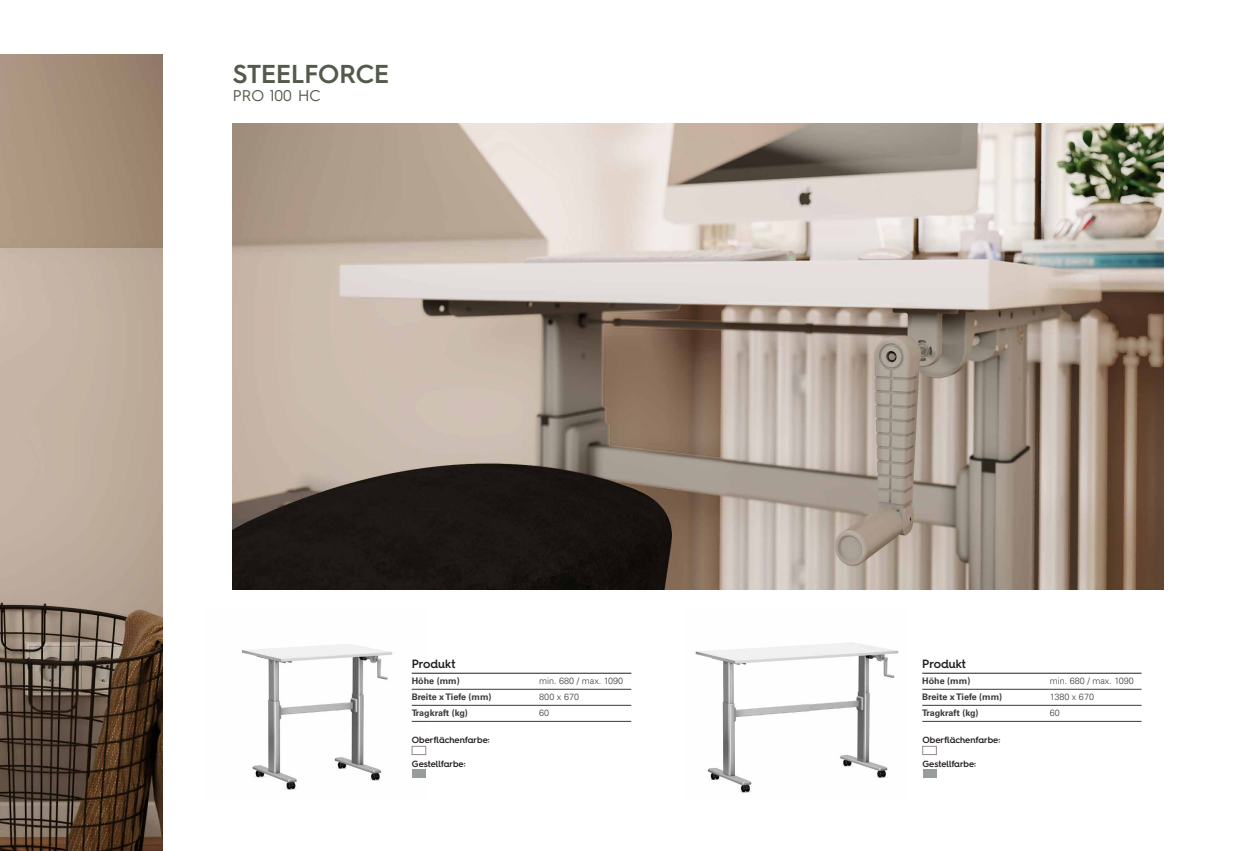
<style>
.page{position:relative;width:1234px;height:851px;background:#fff}
.page>*{position:absolute;margin:0;border:0;box-sizing:border-box;transform-origin:0 0}
.t1{font:600 25.95px "Hurme Geometric Sans 4";color:#525b4a}
.t2{font:15.6px "Hurme Geometric Sans 4";color:#525b4a}
.Line{font:600 12px "Hurme Geometric Sans 4";color:#231f20}
.t3{font:600 9px "Hurme Geometric Sans 4";color:#231f20}
.Line-2{font:300 9px "Univers LT Std";color:#383938}
.Line-3{font:700 9px "Univers LT Std";color:#383938}
.Line-4{font:700 9px "Univers LT Std";letter-spacing:-.02em;color:#383938}
</style>
<div class="page">
<img style="left:0;top:54px;width:163px;height:796px">
<img style="left:241px;top:644px;width:185px;height:146px">
<img style="left:695px;top:642px;width:204px;height:151px">
<div style="left:412px;top:769px;width:14px;height:9px;background:#979c9c"></div>
<div style="left:412px;top:746px;width:14px;height:8px;background:#fff;border:1px solid #958b8c"></div>
<div style="left:922px;top:769px;width:14px;height:9px;background:#979c9c"></div>
<div style="left:922px;top:746px;width:14px;height:8px;background:#fff;border:1px solid #958b8c"></div>
<hr style="left:411px;top:672px;width:220px;height:1px;background:#231f20">
<hr style="left:411px;top:689px;width:220px;height:1px;background:#383938">
<hr style="left:411px;top:705px;width:220px;height:1px;background:#383938">
<hr style="left:411px;top:721px;width:220px;height:1px;background:#383938">
<hr style="left:922px;top:672px;width:219px;height:1px;background:#231f20">
<hr style="left:922px;top:689px;width:219px;height:1px;background:#383938">
<hr style="left:922px;top:705px;width:219px;height:1px;background:#383938">
<hr style="left:922px;top:721px;width:219px;height:1px;background:#383938">
<img style="left:233px;top:123px;width:930px;height:466px">
<p class="t1" style="left:233px;top:55px;width:158px">STEELFORCE</p>
<p class="t2" style="left:233px;top:85px;width:89px">PRO 100 HC</p>
<p class="Line" style="left:411px;top:655px;width:45px">Produkt</p>
<p class="Line-3" style="left:411px;top:675px;width:49px">Höhe (mm)</p>
<p class="Line-2" style="left:539px;top:675px;width:85px">min. 680 / max. 1090</p>
<p class="Line-3" style="left:411px;top:691px;width:81px">Breite x Tiefe (mm)</p>
<p class="Line-2" style="left:539px;top:691px;width:41px">800 x 670</p>
<p class="Line-4" style="left:411px;top:707px;width:58px">Tragkraft (kg)</p>
<p class="Line-2" style="left:539px;top:707px;width:12px">60</p>
<p class="t3" style="left:412px;top:733px;width:79px">Oberflächenfarbe:</p>
<p class="t3" style="left:412px;top:757px;width:55px">Gestellfarbe:</p>
<p class="Line" style="left:922px;top:655px;width:45px">Produkt</p>
<p class="Line-3" style="left:922px;top:675px;width:49px">Höhe (mm)</p>
<p class="Line-2" style="left:1049px;top:675px;width:85px">min. 680 / max. 1090</p>
<p class="Line-3" style="left:922px;top:691px;width:81px">Breite x Tiefe (mm)</p>
<p class="Line-2" style="left:1049px;top:691px;width:46px">1380 x 670</p>
<p class="Line-4" style="left:922px;top:707px;width:58px">Tragkraft (kg)</p>
<p class="Line-2" style="left:1049px;top:707px;width:12px">60</p>
<p class="t3" style="left:922px;top:733px;width:79px">Oberflächenfarbe:</p>
<p class="t3" style="left:922px;top:757px;width:55px">Gestellfarbe:</p>
</div>
